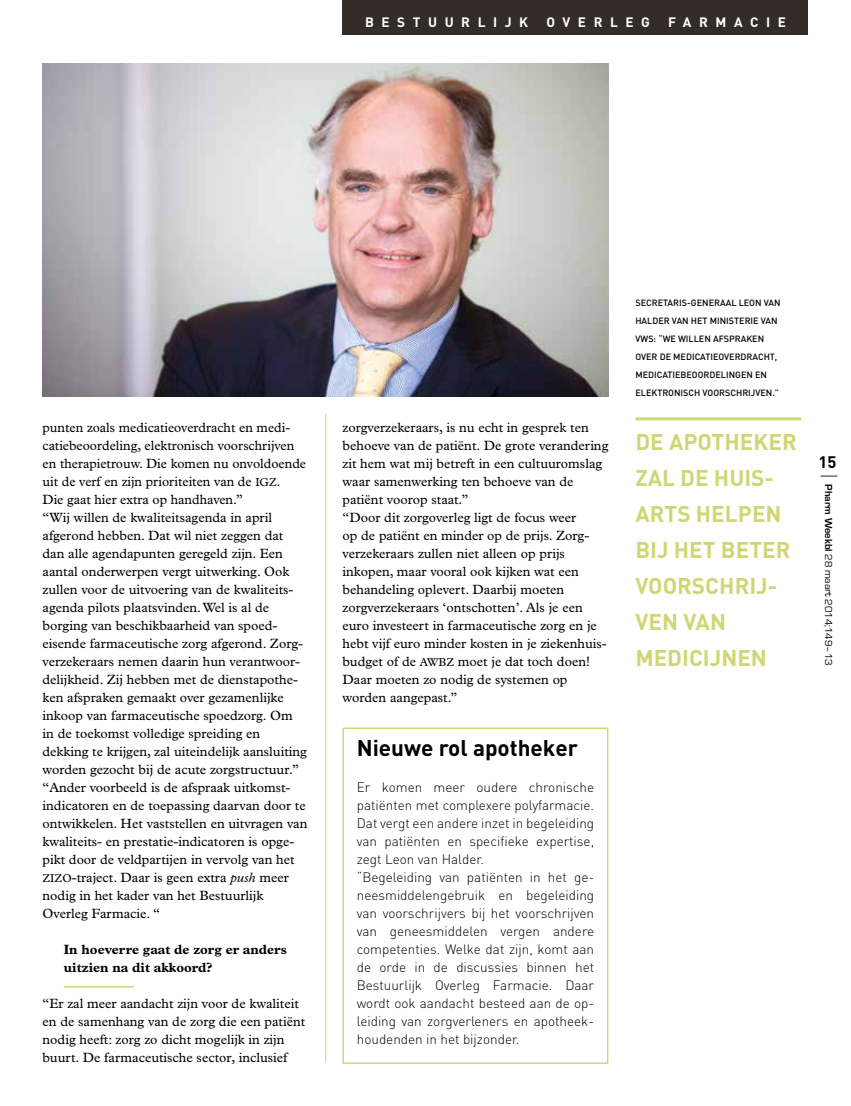
<style>
.page{position:relative;width:851px;height:1106px;background:#fff}
.page>*{position:absolute;margin:0;border:0;box-sizing:border-box;transform-origin:0 0}
.t1{font:700 22.5px/36px "DIN";color:#d0d676}
.t2{font:700 22.5px "DIN";color:#000}
.t3{font:700 16.5px "DIN";color:#000}
.t4{font:13.5px/18px "Plantin Std";color:#000}
.t5{font:300 13.5px/18px "DIN";color:#000}
.t6{font:700 13.5px/18px "Plantin Std";color:#000}
.t7{font:700 13.5px "DIN";letter-spacing:.56em;color:#fff}
.t8{font:10.5px "Eurostile";color:#000}
.t9{font:500 9px/18px "DIN";color:#000}
.s1{font-family:"Plantin Std SC850";font-size:11.55px}
.s2{font-style:italic}
.s3{font-family:"DIN";font-weight:300;font-size:19.5px;color:#332c28}
.s4{font-weight:700}
</style>
<div class="page">
<div style="left:342px;top:0;width:466px;height:34px;background:#332c28"></div>
<hr style="left:325px;top:414px;width:1px;height:648px;background:#d0d676">
<img style="left:43px;top:64px;width:565px;height:332px">
<hr style="left:635px;top:417px;width:166px;height:3px;background:#d0d676">
<hr style="left:64px;top:986px;width:70px;height:1px;background:#d0d676">
<div style="left:342px;top:727px;width:266px;height:336px;border:2px solid #d0d676"></div>
<p class="t7" style="left:365px;top:13px;width:164px">BESTUURLIJK</p>
<p class="t7" style="left:546px;top:13px;width:105px">OVERLEG</p>
<p class="t7" style="left:668px;top:13px;width:119px">FARMACIE</p>
<p class="t4" style="left:43px;top:419px;width:266px">punten zoals medicatieoverdracht en medi&shy;catiebeoordeling, elektronisch voorschrijven en therapietrouw. Die komen nu onvoldoende uit de verf en zijn prioriteiten van de <span class="s1">IGZ</span>.<br>Die gaat hier extra op handhaven.”<br>“Wij willen de kwaliteitsagenda in april afgerond hebben. Dat wil niet zeggen dat dan alle agendapunten geregeld zijn. Een aantal onderwerpen vergt uitwerking. Ook zullen voor de uitvoering van de kwaliteits&shy;agenda pilots plaatsvinden. Wel is al de borging van beschikbaarheid van spoed&shy;eisende farmaceutische zorg afgerond. Zorg&shy;verzekeraars nemen daarin hun verantwoor&shy;delijkheid. Zij hebben met de dienstapothe&shy;ken afspraken gemaakt over gezamenlijke inkoop van farmaceutische spoedzorg. Om in de toekomst volledige spreiding en dekking te krijgen, zal uiteindelijk aansluiting worden gezocht bij de acute zorgstructuur.” “Ander voorbeeld is de afspraak uitkomst&shy;indicatoren en de toepassing daarvan door te ontwikkelen. Het vaststellen en uitvragen van kwaliteits- en prestatie-indicatoren is opge&shy;pikt door de veldpartijen in vervolg van het <span class="s1">ZIZO</span>-traject. Daar is geen extra <span class="s2">push</span> meer nodig in het kader van het Bestuurlijk Overleg Farmacie. “</p>
<p class="t6" style="left:64px;top:940px;width:225px">In hoeverre gaat de zorg er anders uitzien na dit akkoord?</p>
<p class="t4" style="left:43px;top:995px;width:264px">“Er zal meer aandacht zijn voor de kwaliteit en de samenhang van de zorg die een patiënt nodig heeft: zorg zo dicht mogelijk in zijn buurt. De farmaceutische sector, inclusief</p>
<p class="t4" style="left:342px;top:419px;width:267px">zorgverzekeraars, is nu echt in gesprek ten behoeve van de patiënt. De grote verandering zit hem wat mij betreft in een cultuuromslag waar samenwerking ten behoeve van de patiënt voorop staat.”<br>“Door dit zorgoverleg ligt de focus weer<br>op de patiënt en minder op de prijs. Zorg&shy;verzekeraars zullen niet alleen op prijs inkopen, maar vooral ook kijken wat een behandeling oplevert. Daarbij moeten zorgverzekeraars ‘ontschotten’. Als je een euro investeert in farmaceutische zorg en je hebt vijf euro minder kosten in je ziekenhuis&shy;budget of de <span class="s1">AWBZ</span> moet je dat toch doen!<br>Daar moeten zo nodig de systemen op worden aangepast.”</p>
<h1 class="t2" style="left:357px;top:733px;width:223px">Nieuwe rol apotheker</h1>
<p class="t5" style="left:357px;top:778px;width:239px">Er komen meer oudere chronische patiënten met complexere polyfarmacie.<br>Dat vergt een andere inzet in begeleiding van patiënten en specifieke expertise, zegt Leon van Halder.<br>“Begeleiding van patiënten in het ge&shy;neesmiddelengebruik en begeleiding van voorschrijvers bij het voorschrijven van geneesmiddelen vergen andere competenties. Welke dat zijn, komt aan de orde in de discussies binnen het Bestuurlijk Overleg Farmacie. Daar wordt ook aandacht besteed aan de op&shy;leiding van zorgverleners en apotheek&shy;houdenden in het bijzonder.</p>
<p class="t9" style="left:635px;top:293px;width:147px">SECRETARIS-GENERAAL LEON VAN<br>HALDER VAN HET MINISTERIE VAN<br>VWS: “WE WILLEN AFSPRAKEN<br>OVER DE MEDICATIEOVERDRACHT,<br>MEDICATIEBEOORDELINGEN EN<br>ELEKTRONISCH VOORSCHRIJVEN.”</p>
<h1 class="t1" style="left:635px;top:423px;width:163px">DE APOTHEKER<br>ZAL DE HUIS-<br>ARTS HELPEN<br>BIJ HET BETER<br>VOORSCHRIJ-<br>VEN VAN<br>MEDICIJNEN</h1>
<p class="t3" style="left:818px;top:451px;width:19px">15</p>
<p class="t8" style="left:834px;top:473px;width:194px;rotate:90deg"><span class="s3">|</span> <span class="s4">Pharm Weekbl</span> 28 maart 2014;149–13</p>
</div>
